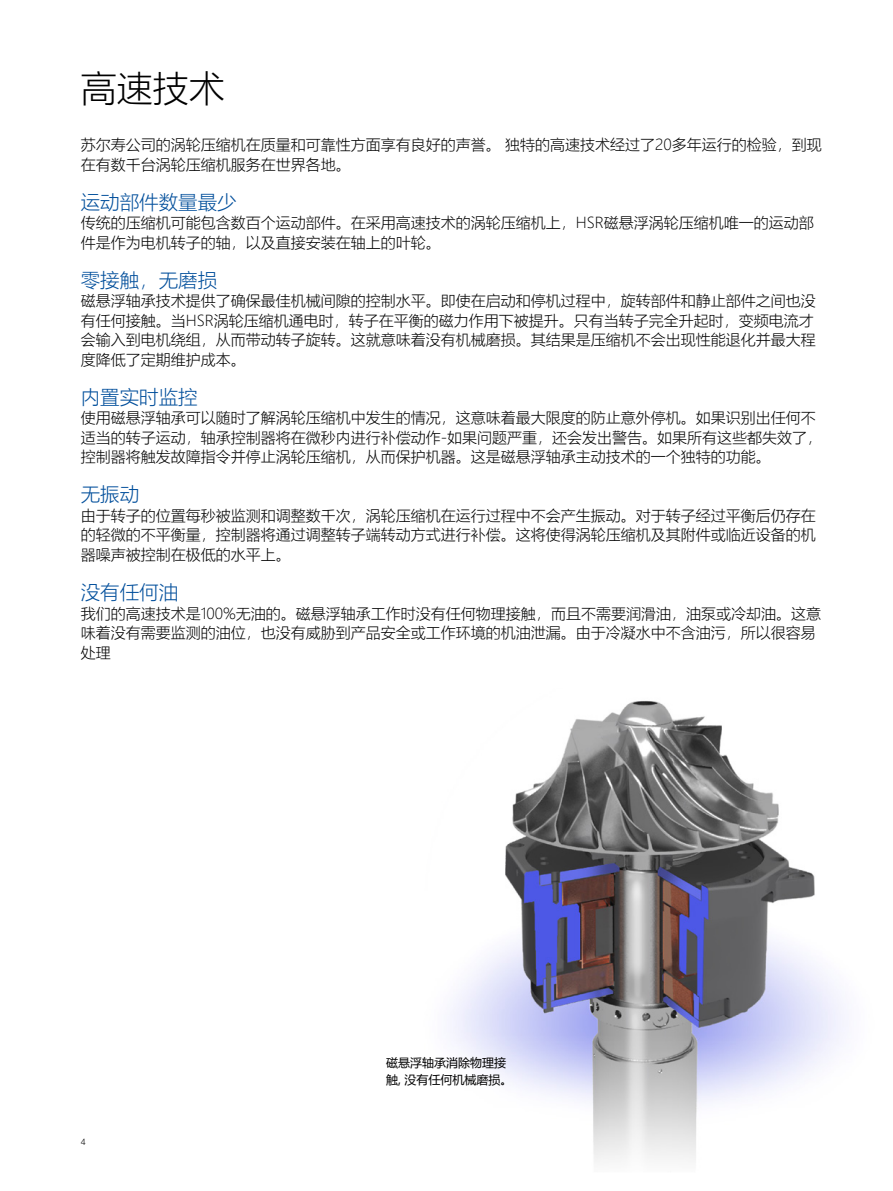
<style>
.page{position:relative;width:893px;height:1191px;background:#fff}
.page>*{position:absolute;margin:0;border:0;box-sizing:border-box;transform-origin:0 0}
.t1{font:300 36px "Microsoft Ya Hei";color:#000}
.Subtitle_blue{font:300 19.5px "Microsoft Ya Hei";color:#004e9b}
.Body_text{font:300 15px/19.5px "Microsoft Ya Hei";color:#000}
.t2{font:12px/16.5px "Microsoft Ya Hei";color:#000}
.t3{font:300 9px "Helvetica Neue LT Pro";color:#000}
</style>
<div class="page">
<img style="left:451px;top:700px;width:393px;height:462px">
<p class="t1" style="left:81px;top:64px;width:145px">高速技术</p>
<p class="Body_text" style="left:81px;top:135px;width:743px">苏尔寿公司的涡轮压缩机在质量和可靠性方面享有良好的声誉。 独特的高速技术经过了20多年运行的检验，到现在有数千台涡轮压缩机服务在世界各地。</p>
<p class="Subtitle_blue" style="left:81px;top:189px;width:157px">运动部件数量最少</p>
<p class="Body_text" style="left:81px;top:213px;width:735px">传统的压缩机可能包含数百个运动部件。在采用高速技术的涡轮压缩机上，HSR磁悬浮涡轮压缩机唯一的运动部件是作为电机转子的轴，以及直接安装在轴上的叶轮。</p>
<p class="Subtitle_blue" style="left:81px;top:267px;width:138px">零接触，无磨损</p>
<p class="Body_text" style="left:81px;top:291px;width:737px">磁悬浮轴承技术提供了确保最佳机械间隙的控制水平。即使在启动和停机过程中，旋转部件和静止部件之间也没有任何接触。当HSR涡轮压缩机通电时，转子在平衡的磁力作用下被提升。只有当转子完全升起时，变频电流才会输入到电机绕组，从而带动转子旋转。这就意味着没有机械磨损。其结果是压缩机不会出现性能退化并最大程度降低了定期维护成本。</p>
<p class="Subtitle_blue" style="left:81px;top:384px;width:118px">内置实时监控</p>
<p class="Body_text" style="left:81px;top:408px;width:743px">使用磁悬浮轴承可以随时了解涡轮压缩机中发生的情况，这意味着最大限度的防止意外停机。如果识别出任何不适当的转子运动，轴承控制器将在微秒内进行补偿动作-如果问题严重，还会发出警告。如果所有这些都失效了，控制器将触发故障指令并停止涡轮压缩机，从而保护机器。这是磁悬浮轴承主动技术的一个独特的功能。</p>
<p class="Subtitle_blue" style="left:81px;top:481px;width:60px">无振动</p>
<p class="Body_text" style="left:81px;top:505px;width:737px;text-align:justify">由于转子的位置每秒被监测和调整数千次，涡轮压缩机在运行过程中不会产生振动。对于转子经过平衡后仍存在的轻微的不平衡量，控制器将通过调整转子端转动方式进行补偿。这将使得涡轮压缩机及其附件或临近设备的机器噪声被控制在极低的水平上。</p>
<p class="Subtitle_blue" style="left:81px;top:579px;width:99px">没有任何油</p>
<p class="Body_text" style="left:81px;top:603px;width:742px">我们的高速技术是100%无油的。磁悬浮轴承工作时没有任何物理接触，而且不需要润滑油，油泵或冷却油。这意味着没有需要监测的油位，也没有威胁到产品安全或工作环境的机油泄漏。由于冷凝水中不含油污，所以很容易处理</p>
<p class="t3" style="left:81px;top:1136px;width:7px">4</p>
<p class="t2" style="left:386px;top:1054px;width:128px">磁悬浮轴承消除物理接触, 没有任何机械磨损。</p>
</div>
